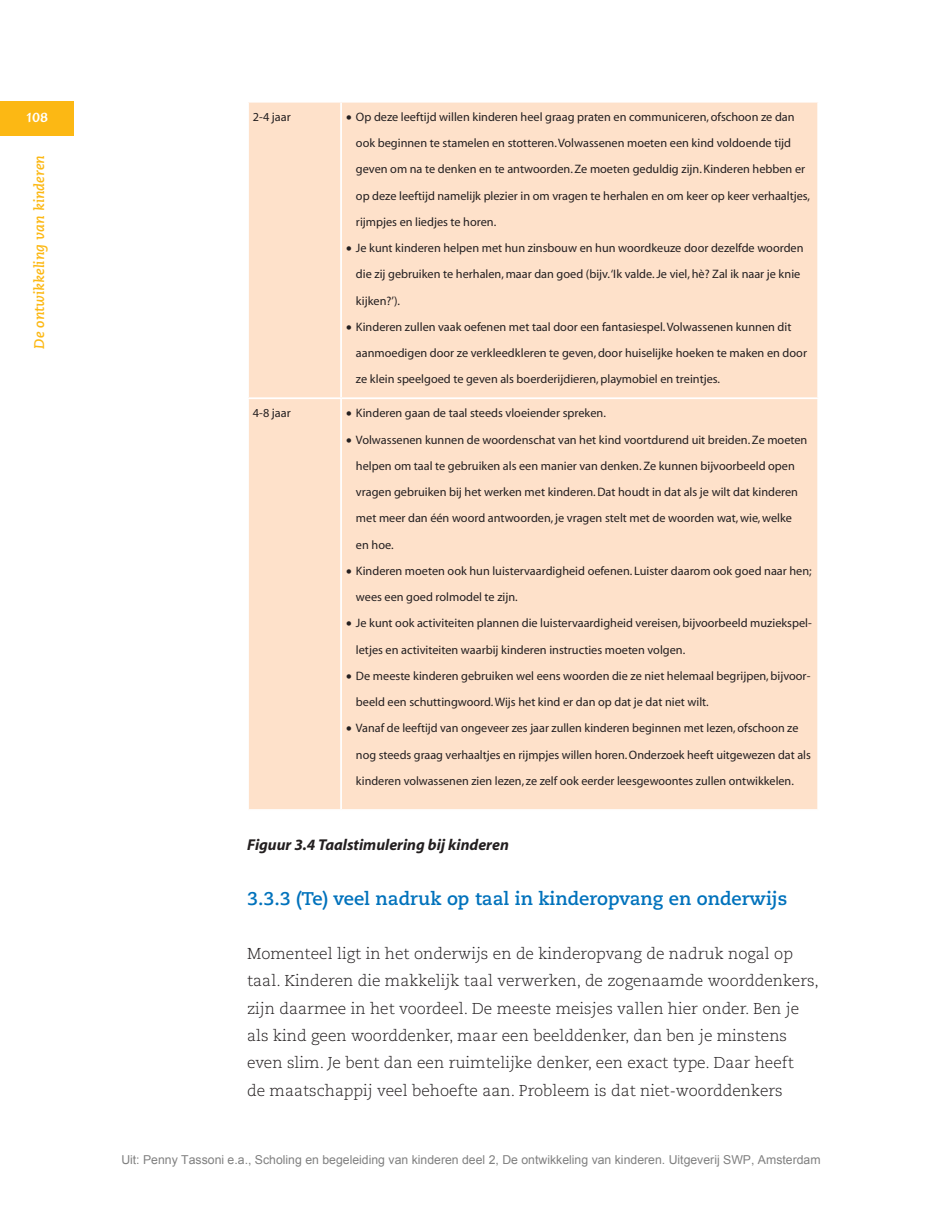
<style>
.page{position:relative;width:942px;height:1216px;background:#fff}
.page>*{position:absolute;margin:0;border:0;box-sizing:border-box;transform-origin:0 0}
.t1{font:700 18.38px "Caecilia";color:#0072bc}
.t2{font:300 15.75px/27.3px "Caecilia";color:#231f20}
.t3{font:italic 700 15.75px "Myriad";color:#231f20}
.t4{font:italic 700 14px "Caecilia";color:#fcb814}
.t5{font:500 14px "Linotype Rana";color:#fff}
.t6{font:12.25px/26.2px "Myriad";color:#231f20}
.t7{font:12.25px "Arial";color:#808080}
</style>
<div class="page">
<div style="left:0;top:101px;width:73px;height:35px;background:#fcb814"></div>
<div style="left:249px;top:103px;width:567px;height:706px;background:#fee1ca"></div>
<hr style="left:340px;top:103px;width:2px;height:294px;background:#fff">
<hr style="left:247px;top:397px;width:94px;height:2px;background:#fff">
<hr style="left:341px;top:397px;width:477px;height:2px;background:#fff">
<hr style="left:340px;top:399px;width:2px;height:410px;background:#fff">
<p class="t5" style="left:26px;top:109px;width:23px">108</p>
<p class="t6" style="left:253px;top:104px;width:39px">2-4 jaar</p>
<p class="t6" style="left:356px;top:104px;width:455px;text-indent:-10px">• Op deze leeftijd willen kinderen heel graag praten en communiceren, ofschoon ze dan ook beginnen te stamelen en stotteren. Volwassenen moeten een kind voldoende tijd geven om na te denken en te antwoorden. Ze moeten geduldig zijn. Kinderen hebben er op deze leeftijd namelijk plezier in om vragen te herhalen en om keer op keer verhaaltjes, rijmpjes en liedjes te horen.</p>
<p class="t6" style="left:356px;top:235px;width:449px;text-indent:-10px">• Je kunt kinderen helpen met hun zinsbouw en hun woordkeuze door dezelfde woorden die zij gebruiken te herhalen, maar dan goed (bijv.‘Ik valde. Je viel, hè? Zal ik naar je knie kijken?’).</p>
<p class="t6" style="left:356px;top:314px;width:452px;text-indent:-10px">• Kinderen zullen vaak oefenen met taal door een fantasiespel. Volwassenen kunnen dit aanmoedigen door ze verkleedkleren te geven, door huiselijke hoeken te maken en door ze klein speelgoed te geven als boerderijdieren, playmobiel en treintjes.</p>
<p class="t6" style="left:253px;top:401px;width:39px">4-8 jaar</p>
<p class="t6" style="left:346px;top:401px;width:261px">• Kinderen gaan de taal steeds vloeiender spreken.</p>
<p class="t6" style="left:356px;top:427px;width:453px;text-indent:-10px">• Volwassenen kunnen de woordenschat van het kind voortdurend uit breiden. Ze moeten helpen om taal te gebruiken als een manier van denken. Ze kunnen bijvoorbeeld open vragen gebruiken bij het werken met kinderen. Dat houdt in dat als je wilt dat kinderen met meer dan één woord antwoorden, je vragen stelt met de woorden wat, wie, welke en hoe.</p>
<p class="t6" style="left:356px;top:558px;width:457px;text-indent:-10px">• Kinderen moeten ook hun luistervaardigheid oefenen. Luister daarom ook goed naar hen; wees een goed rolmodel te zijn.</p>
<p class="t6" style="left:356px;top:611px;width:457px;text-indent:-10px">• Je kunt ook activiteiten plannen die luistervaardigheid vereisen, bijvoorbeeld muziekspel&shy;letjes en activiteiten waarbij kinderen instructies moeten volgen.</p>
<p class="t6" style="left:356px;top:663px;width:455px;text-indent:-10px">• De meeste kinderen gebruiken wel eens woorden die ze niet helemaal begrijpen, bijvoor&shy;beeld een schuttingwoord. Wijs het kind er dan op dat je dat niet wilt.</p>
<p class="t6" style="left:356px;top:716px;width:456px;text-indent:-10px">• Vanaf de leeftijd van ongeveer zes jaar zullen kinderen beginnen met lezen, ofschoon ze nog steeds graag verhaaltjes en rijmpjes willen horen. Onderzoek heeft uitgewezen dat als kinderen volwassenen zien lezen, ze zelf ook eerder leesgewoontes zullen ontwikkelen.</p>
<p class="t4" style="left:31px;top:349px;width:195px;rotate:-90deg">De ontwikkeling van kinderen</p>
<p class="t3" style="left:247px;top:836px;width:263px">Figuur 3.4 Taalstimulering bij kinderen</p>
<h1 class="t1" style="left:247px;top:887px;width:541px">3.3.3 (Te) veel nadruk op taal in kinderopvang en onderwijs</h1>
<p class="t2" style="left:247px;top:940px;width:573px">Momenteel ligt in het onderwijs en de kinderopvang de nadruk nogal op taal. Kinderen die makkelijk taal verwerken, de zogenaamde woorddenkers, zijn daarmee in het voordeel. De meeste meisjes vallen hier onder. Ben je als kind geen woorddenker, maar een beelddenker, dan ben je minstens even slim. Je bent dan een ruimtelijke denker, een exact type. Daar heeft<br>de maatschappij veel behoefte aan. Probleem is dat niet-woorddenkers</p>
<p class="t7" style="left:121px;top:1151px;width:700px">Uit: Penny Tassoni e.a., Scholing en begeleiding van kinderen deel 2, De ontwikkeling van kinderen. Uitgeverij SWP, Amsterdam</p>
</div>
